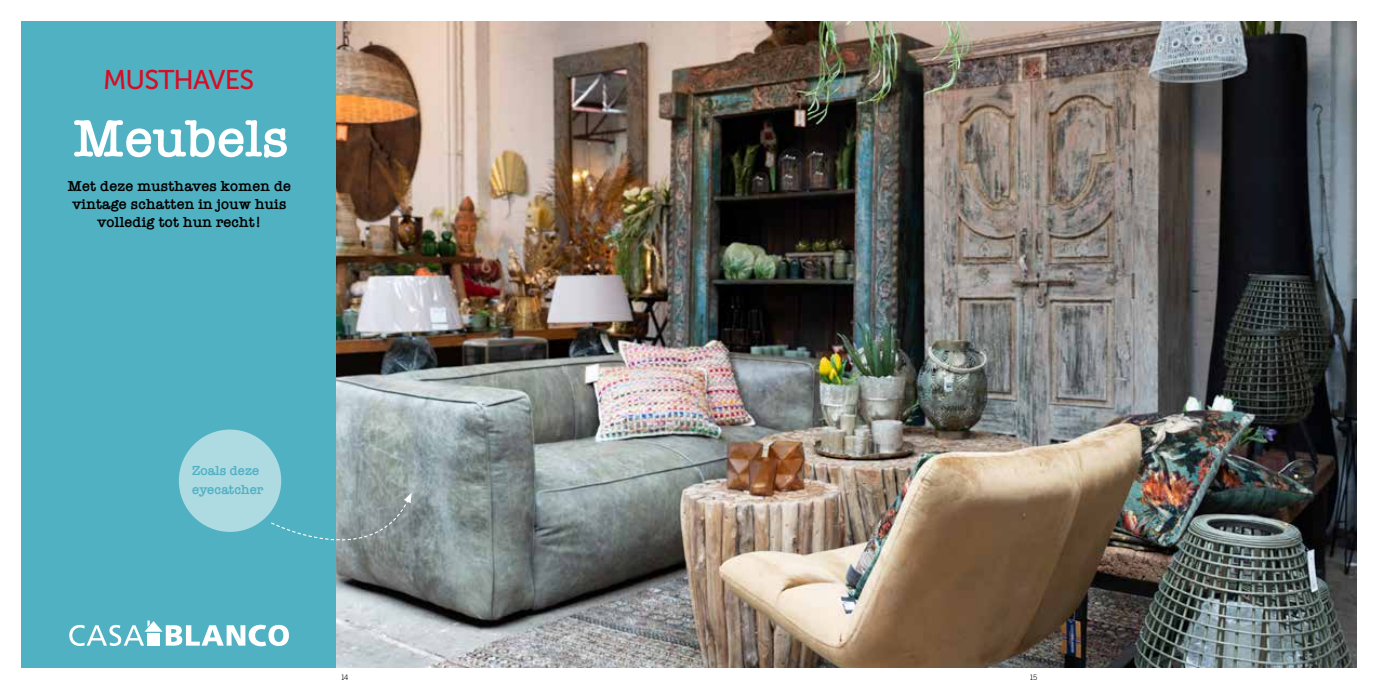
<style>
.page{position:relative;width:1378px;height:689px;background:#fff}
.page>*{position:absolute;margin:0;border:0;box-sizing:border-box;transform-origin:0 0}
.t1{font:600 54px "American Typewriter";color:#fff}
.t2{font:27px "Museo Sans 500";letter-spacing:-.03em;color:#d60d25}
.t3{font:600 15px/18px "American Typewriter";letter-spacing:.01em;color:#000;text-align:center}
.t4{font:600 13.5px/19.2px "American Typewriter";color:#50b1c2}
.t5{font:300 7.5px "Trade Gothic LT Std";color:#000}
</style>
<div class="page">
<img style="left:336px;top:21px;width:1020px;height:647px">
<div style="left:21px;top:21px;width:315px;height:647px;background:#50b1c2"></div>
<div style="left:179px;top:429px;width:102px;height:103px;background:#aedae2;border-radius:50%"></div>
<svg style="left:270px;top:493px;width:142px;height:81px"></svg>
<svg style="left:69px;top:620px;width:220px;height:26px"></svg>
<h2 class="t2" style="left:103px;top:65px;width:153px">MUSTHAVES</h2>
<h1 class="t1" style="left:74px;top:97px;width:217px">Meubels</h1>
<p class="t3" style="left:68px;top:177px;width:225px">Met deze musthaves komen de vintage schatten in jouw huis volledig tot hun recht!</p>
<p class="t4" style="left:192px;top:461px;width:73px">Zoals deze eyecatcher</p>
<p class="t5" style="left:341px;top:672px;width:9px">14</p>
<p class="t5" style="left:1029px;top:672px;width:9px">15</p>
</div>
